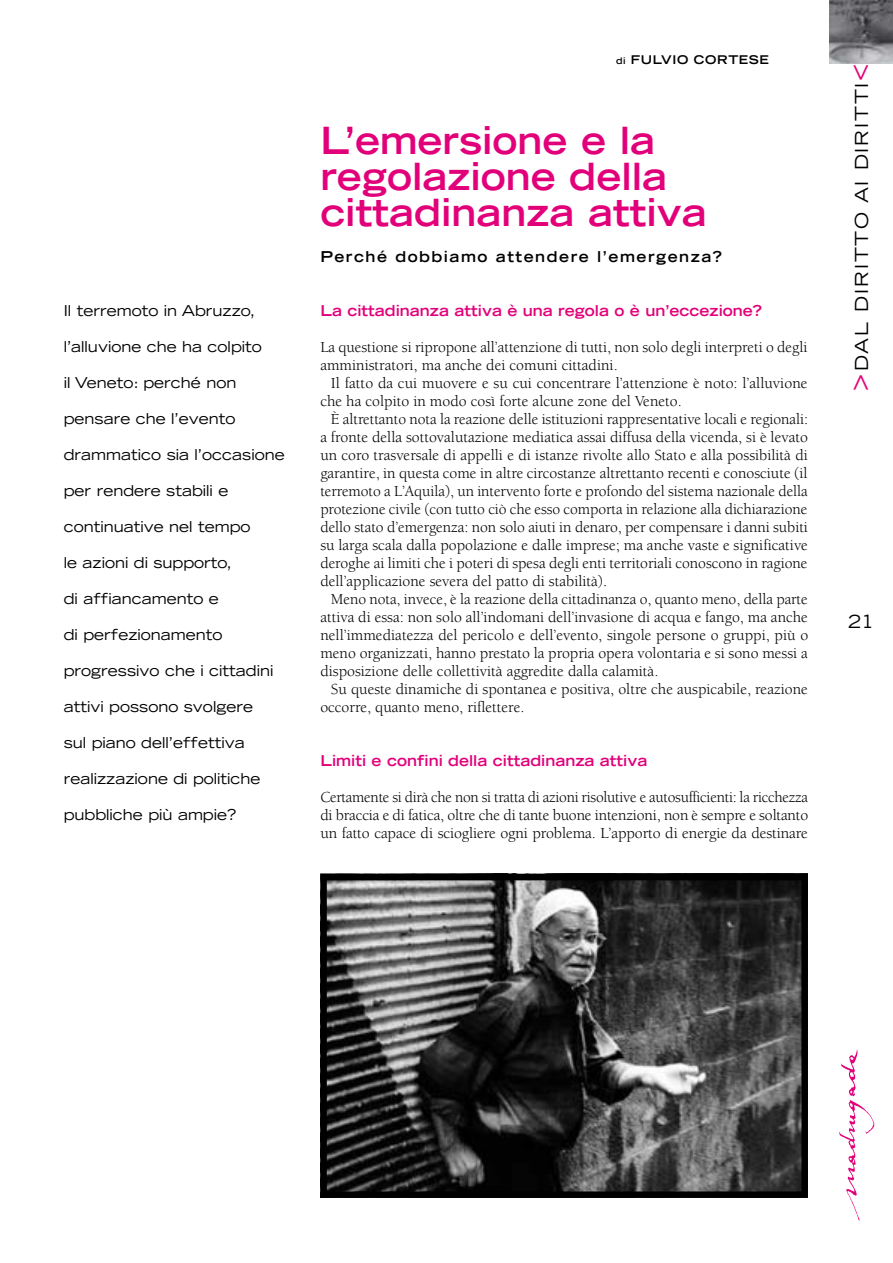
<style>
.page{position:relative;width:893px;height:1263px;background:#fff}
.page>*{position:absolute;margin:0;border:0;box-sizing:border-box;transform-origin:0 0}
.t1{font:700 expanded 37.5px/36px "Trade Gothic LH";color:#e2007a}
.t2{font:expanded 18px "Trade Gothic LH";letter-spacing:.1em;color:#000}
.t3{font:15.75px/18px "Berkeley";color:#000}
.t4{font:expanded 15px "Trade Gothic LH";color:#000}
.t5{font:700 expanded 15px "Trade Gothic LH";color:#e2007a}
.t6{font:700 expanded 15px "Trade Gothic LH";letter-spacing:.1em;color:#000}
.t7{font:700 expanded 12px "Trade Gothic LH";color:#000}
.s1{font-size:9px}
.s2{font-size:28.5px;color:#e2007a}
</style>
<div class="page">
<img style="left:839px;top:1049px;width:36px;height:172px">
<img style="left:829px;top:0;width:64px;height:64px">
<img style="left:327px;top:881px;width:474px;height:310px">
<div style="left:320px;top:874px;width:488px;height:324px;border:6px solid #000"></div>
<p class="t4" style="left:64px;top:301px;width:193px">Il terremoto in Abruzzo,</p>
<p class="t4" style="left:64px;top:337px;width:200px">l’alluvione che ha colpito</p>
<p class="t4" style="left:64px;top:373px;width:174px">il Veneto: perché non</p>
<p class="t4" style="left:64px;top:409px;width:173px">pensare che l’evento</p>
<p class="t4" style="left:64px;top:445px;width:222px">drammatico sia l’occasione</p>
<p class="t4" style="left:64px;top:481px;width:166px">per rendere stabili e</p>
<p class="t4" style="left:64px;top:517px;width:188px">continuative nel tempo</p>
<p class="t4" style="left:64px;top:553px;width:170px">le azioni di supporto,</p>
<p class="t4" style="left:64px;top:589px;width:157px">di affiancamento e</p>
<p class="t4" style="left:64px;top:625px;width:160px">di perfezionamento</p>
<p class="t4" style="left:64px;top:661px;width:211px">progressivo che i cittadini</p>
<p class="t4" style="left:64px;top:697px;width:191px">attivi possono svolgere</p>
<p class="t4" style="left:64px;top:733px;width:182px">sul piano dell’effettiva</p>
<p class="t4" style="left:64px;top:769px;width:198px">realizzazione di politiche</p>
<p class="t4" style="left:64px;top:805px;width:174px">pubbliche più ampie?</p>
<p class="t7" style="left:616px;top:52px;width:154px"><span class="s1">di</span> Fu lvi o Cortese</p>
<h1 class="t1" style="left:320px;top:121px;width:388px">L’emersione e la regolazione della cittadinanza attiva</h1>
<p class="t6" style="left:320px;top:247px;width:403px">Perché dobbiamo attendere l’emergenza?</p>
<p class="t5" style="left:320px;top:301px;width:443px">La cittadinanza attiva è una regola o è un’eccezione?</p>
<p class="t3" style="left:320px;top:338px;width:489px">La questione si ripropone all’attenzione di tutti, non solo degli interpreti o degli amministratori, ma anche dei comuni cittadini.</p>
<p class="t3" style="left:320px;top:374px;width:489px;text-indent:11px">Il fatto da cui muovere e su cui concentrare l’attenzione è noto: l’alluvione che ha colpito in modo così forte alcune zone del Veneto.</p>
<p class="t3" style="left:320px;top:410px;width:489px;text-align:justify;text-indent:11px">È altrettanto nota la reazione delle istituzioni rappresentative locali e regionali: a fronte della sottovalutazione mediatica assai diffusa della vicenda, si è levato un coro trasversale di appelli e di istanze rivolte allo Stato e alla possibilità di garantire, in questa come in altre circostanze altrettanto recenti e conosciute (il terremoto a L’Aquila), un intervento forte e profondo del sistema nazionale della protezione civile (con tutto ciò che esso comporta in relazione alla dichiarazione dello stato d’emergenza: non solo aiuti in denaro, per compensare i danni subiti su larga scala dalla popolazione e dalle imprese; ma anche vaste e significative deroghe ai limiti che i poteri di spesa degli enti territoriali conoscono in ragione dell’applicazione severa del patto di stabilità).</p>
<p class="t3" style="left:320px;top:590px;width:489px;text-align:justify;text-indent:11px">Meno nota, invece, è la reazione della cittadinanza o, quanto meno, della parte attiva di essa: non solo all’indomani dell’invasione di acqua e fango, ma anche nell’immediatezza del pericolo e dell’evento, singole persone o gruppi, più o meno organizzati, hanno prestato la propria opera volontaria e si sono messi a disposizione delle collettività aggredite dalla calamità.</p>
<p class="t3" style="left:320px;top:680px;width:489px;text-indent:11px">Su queste dinamiche di spontanea e positiva, oltre che auspicabile, reazione occorre, quanto meno, riflettere.</p>
<p class="t5" style="left:320px;top:751px;width:329px">Limiti e confini della cittadinanza attiva</p>
<p class="t3" style="left:320px;top:788px;width:489px;text-align:justify">Certamente si dirà che non si tratta di azioni risolutive e autosufficienti: la ricchezza di braccia e di fatica, oltre che di tante buone intenzioni, non è sempre e soltanto un fatto capace di sciogliere ogni problema. L’apporto di energie da destinare</p>
<p class="t2" style="left:850px;top:391px;width:329px;rotate:-90deg"><span class="s2">&gt;</span>DAL DIRITTO AI DIRITTI<span class="s2">&lt;</span></p>
<p class="t2" style="left:848px;top:610px;width:27px">21</p>
</div>
